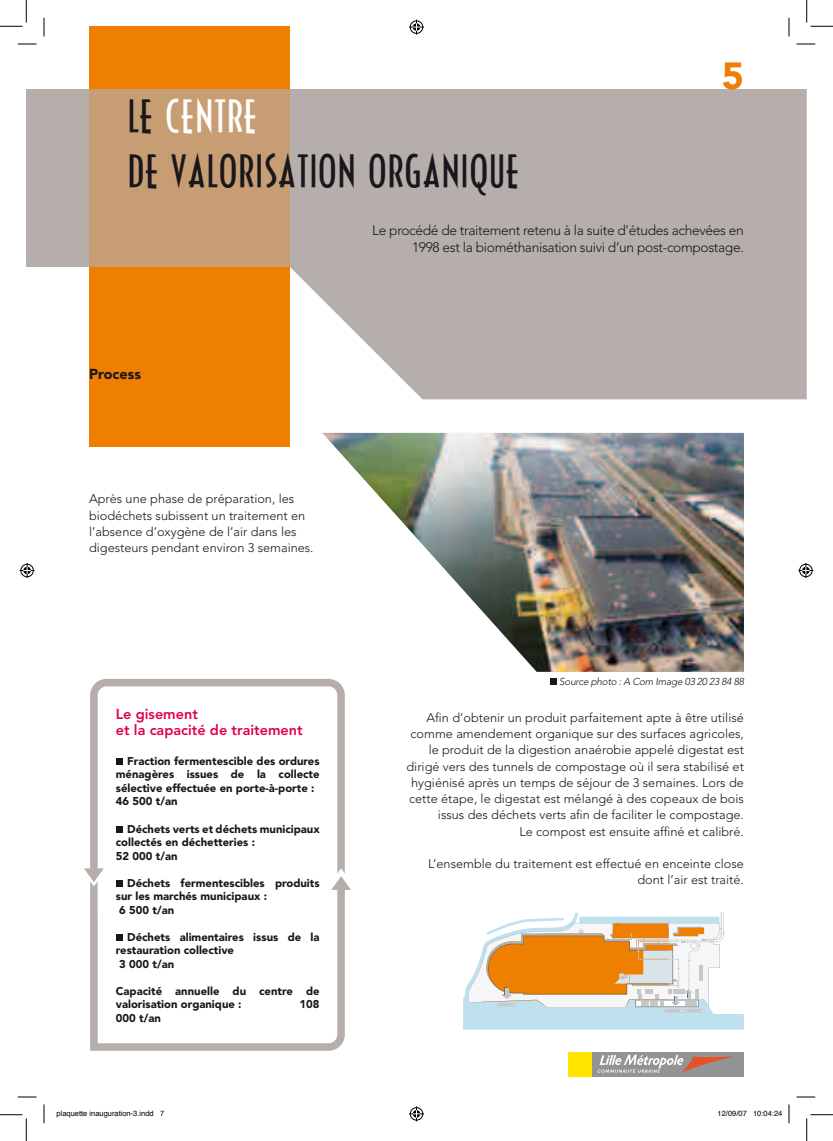
<style>
.page{position:relative;width:833px;height:1141px;background:#fff}
.page>*{position:absolute;margin:0;border:0;box-sizing:border-box;transform-origin:0 0}
.t1{font:45.75px/55px "Halsey Cond SSK";color:#1a171c}
.t2{font:900 37.5px "Avenir";color:#ee7f00}
.t3{font:800 14.38px/16.2px "Avenir";color:#e30045}
.t4{font:900 14.38px "Avenir";color:#1a171c}
.t5{font:300 13.75px/16.2px "Avenir";letter-spacing:-.025em;color:#1a171c;text-align:right}
.t6{font:300 12.5px/16.2px "Avenir";color:#1a171c;text-align:right}
.t7{font:900 11.25px/13.5px "Avenir";color:#1a171c}
.t8{font:italic 300 10px "Avenir";letter-spacing:-.025em;color:#1a171c}
.t9{font:7.5px "Helvetica";color:#000}
.s1{color:#fff}
</style>
<div class="page">
<div style="left:550px;top:678px;width:7px;height:7px;background:#1a171c"></div>
<div style="left:89px;top:26px;width:201px;height:420px;background:#ee7f00"></div>
<div style="left:290px;top:89px;width:516px;height:310px;background:#b5aeaa"></div>
<div style="left:89px;top:89px;width:201px;height:178px;background:#c79e73"></div>
<div style="left:26px;top:89px;width:63px;height:178px;background:#b5aeaa"></div>
<div style="left:116px;top:879px;width:7px;height:7px;background:#1a171c"></div>
<svg style="left:333px;top:876px;width:17px;height:13px"></svg>
<svg style="left:90px;top:887px;width:254px;height:163px"></svg>
<svg style="left:84px;top:868px;width:20px;height:177px"></svg>
<svg style="left:90px;top:679px;width:254px;height:194px"></svg>
<img style="left:322px;top:433px;width:421px;height:238px">
<div style="left:568px;top:1051px;width:175px;height:25px;background:#929395"></div>
<div style="left:568px;top:1051px;width:23px;height:25px;background:#ffe500"></div>
<svg style="left:597px;top:1054px;width:136px;height:18px"></svg>
<svg style="left:463px;top:912px;width:280px;height:117px"></svg>
<hr style="left:645px;top:945px;width:27px;height:4px;background:#ee7f00">
<svg style="left:18px;top:43px;width:18px;height:2px"></svg>
<svg style="left:796px;top:43px;width:18px;height:2px"></svg>
<svg style="left:18px;top:1096px;width:18px;height:1px"></svg>
<svg style="left:796px;top:1096px;width:18px;height:1px"></svg>
<svg style="left:43px;top:18px;width:2px;height:18px"></svg>
<svg style="left:43px;top:1104px;width:2px;height:19px"></svg>
<svg style="left:788px;top:18px;width:1px;height:18px"></svg>
<svg style="left:0;top:0;width:27px;height:27px"></svg>
<svg style="left:0;top:1114px;width:27px;height:26px"></svg>
<svg style="left:806px;top:0;width:26px;height:27px"></svg>
<svg style="left:806px;top:1114px;width:26px;height:26px"></svg>
<svg style="left:409px;top:20px;width:15px;height:15px"></svg>
<svg style="left:409px;top:1106px;width:15px;height:15px"></svg>
<svg style="left:20px;top:563px;width:15px;height:15px"></svg>
<svg style="left:798px;top:563px;width:14px;height:15px"></svg>
<svg style="left:788px;top:1104px;width:1px;height:19px"></svg>
<p class="t1" style="left:127px;top:91px;width:394px">LE <span class="s1">CENTRE<br></span>DE VALORISATION ORGANIQUE</p>
<p class="t2" style="left:721px;top:53px;width:24px">5</p>
<p class="t4" style="left:89px;top:365px;width:53px">Process</p>
<p class="t6" style="left:89px;top:491px;width:226px;text-align:left">Après une phase de préparation, les biodéchets subissent un traitement en l’absence d’oxygène de l’air dans les digesteurs pendant environ 3 semaines.</p>
<p class="t3" style="left:116px;top:705px;width:188px">Le gisement<br>et la capacité de traitement</p>
<p class="t7" style="left:116px;top:754px;width:205px;text-indent:11px">Fraction fermentescible des ordures ménagères issues de la collecte sélective effectuée en porte-à-porte :<br>46 500 t/an</p>
<p class="t7" style="left:116px;top:821px;width:205px;text-indent:11px">Déchets verts et déchets municipaux collectés en déchetteries :<br>52 000 t/an</p>
<p class="t7" style="left:116px;top:875px;width:205px;text-indent:11px">Déchets fermentescibles produits sur les marchés municipaux :<br>6 500 t/an</p>
<p class="t7" style="left:116px;top:929px;width:205px;text-indent:11px">Déchets alimentaires issus de la restauration collective<br>3 000 t/an</p>
<p class="t7" style="left:116px;top:983px;width:205px">Capacité annuelle du centre de valorisation organique :</p>
<p class="t7" style="left:299px;top:997px;width:21px">108</p>
<p class="t7" style="left:116px;top:1010px;width:46px">000 t/an</p>
<p class="t5" style="left:372px;top:222px;width:373px">Le procédé de traitement retenu à la suite d’études achevées en<br>1998 est la biométhanisation suivi d’un post-compostage.</p>
<p class="t8" style="left:559px;top:675px;width:186px">Source photo : A Com Image 03 20 23 84 88</p>
<p class="t6" style="left:406px;top:709px;width:338px">Afin d’obtenir un produit parfaitement apte à être utilisé comme amendement organique sur des surfaces agricoles, le produit de la digestion anaérobie appelé digestat est dirigé vers des tunnels de compostage où il sera stabilisé et hygiénisé après un temps de séjour de 3 semaines. Lors de cette étape, le digestat est mélangé à des copeaux de bois issus des déchets verts afin de faciliter le compostage.<br>Le compost est ensuite affiné et calibré.</p>
<p class="t6" style="left:428px;top:855px;width:317px">L’ensemble du traitement est effectué en enceinte close dont l’air est traité.</p>
<p class="t9" style="left:56px;top:1106px;width:109px">plaquette inauguration-3.indd 7</p>
<p class="t9" style="left:717px;top:1106px;width:66px">12/09/07 10:04:24</p>
</div>
